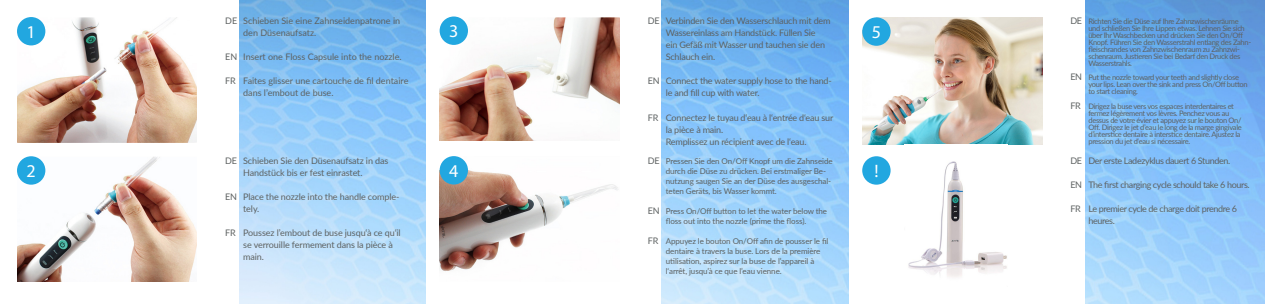
<style>
.page{position:relative;width:1265px;height:304px;background:#fff}
.page>*{position:absolute;margin:0;border:0;box-sizing:border-box;transform-origin:0 0}
.t1{font:18px "Myriad Pro";color:#fff}
.t2{font:9px/12px "Lato";letter-spacing:-.02em;color:#5d6161}
.t3{font:9px/12px "Lato";color:#5d6161}
.t4{font:9px/12px "Lato";letter-spacing:-.04em;color:#5d6161}
.t5{font:8px/10px "Lato";letter-spacing:-.01em;color:#5d6161}
.t6{font:7.5px/7px "Lato";letter-spacing:-.04em;color:#5d6161}
.s1{font-size:9px}
</style>
<div class="page">
<img style="left:17px;top:17px;width:180px;height:125px">
<img style="left:439px;top:17px;width:180px;height:124px">
<img style="left:439px;top:156px;width:179px;height:115px">
<img style="left:662px;top:0;width:186px;height:303px">
<img style="left:1085px;top:0;width:179px;height:303px">
<img style="left:239px;top:0;width:186px;height:303px">
<img style="left:862px;top:17px;width:179px;height:127px">
<div style="left:855px;top:10px;width:20px;height:20px;background:#fff"></div>
<img style="left:908px;top:161px;width:98px;height:116px">
<img style="left:17px;top:156px;width:180px;height:125px">
<div style="left:11px;top:11px;width:20px;height:20px;background:#fff"></div>
<div style="left:17px;top:17px;width:28px;height:28px;background:#22a7e0;border-radius:50%"></div>
<div style="left:433px;top:11px;width:21px;height:20px;background:#fff"></div>
<div style="left:11px;top:151px;width:20px;height:19px;background:#fff"></div>
<div style="left:17px;top:156px;width:28px;height:28px;background:#22a7e0;border-radius:50%"></div>
<div style="left:433px;top:150px;width:21px;height:20px;background:#fff"></div>
<div style="left:439px;top:16px;width:29px;height:29px;background:#22a7e0;border-radius:50%"></div>
<div style="left:439px;top:156px;width:29px;height:28px;background:#22a7e0;border-radius:50%"></div>
<div style="left:862px;top:17px;width:28px;height:29px;background:#22a7e0;border-radius:50%"></div>
<div style="left:862px;top:156px;width:28px;height:28px;background:#22a7e0;border-radius:50%"></div>
<p class="t1" style="left:27px;top:21px;width:11px">1</p>
<p class="t1" style="left:27px;top:160px;width:11px">2</p>
<p class="t3" style="left:243px;top:15px;width:158px;text-indent:-18px">DE Schieben Sie eine Zahnseidenpatrone in den Düsenaufsatz.</p>
<p class="t3" style="left:225px;top:51px;width:178px">EN Insert one Floss Capsule into the nozzle.</p>
<p class="t3" style="left:243px;top:75px;width:167px;text-indent:-18px">FR Faites glisser une cartouche de fil dentaire dans l’embout de buse.</p>
<p class="t2" style="left:243px;top:154px;width:147px;text-indent:-18px">DE Schieben Sie den Düsenaufsatz in das<br>Handstück bis er fest einrastet.</p>
<p class="t2" style="left:243px;top:190px;width:158px;text-indent:-18px">EN Place the nozzle into the handle comple&shy;tely.</p>
<p class="t2" style="left:243px;top:226px;width:159px;text-indent:-18px">FR Poussez l’embout de buse jusqu‘à ce qu‘il se verrouille fermement dans la pièce à main.</p>
<p class="t1" style="left:449px;top:20px;width:11px">3</p>
<p class="t1" style="left:449px;top:159px;width:11px">4</p>
<p class="t2" style="left:665px;top:15px;width:166px;text-indent:-18px">DE Verbinden Sie den Wasserschlauch mit dem Wassereinlass am Handstück. Füllen Sie<br>ein Gefäß mit Wasser und tauchen sie den Schlauch ein.</p>
<p class="t2" style="left:665px;top:75px;width:167px;text-indent:-18px">EN Connect the water supply hose to the hand&shy;le and fill cup with water.</p>
<p class="t2" style="left:665px;top:111px;width:169px;text-indent:-18px">FR Connectez le tuyau d‘eau à l‘entrée d‘eau sur la pièce à main.<br>Remplissez un récipient avec de l‘eau.</p>
<p class="t5" style="left:665px;top:155px;width:168px;text-indent:-18px"><span class="s1">DE</span> Pressen Sie den On/Off Knopf um die Zahnseide durch die Düse zu drücken. Bei erstmaliger Be&shy;nutzung saugen Sie an der Düse des ausgeschal&shy;teten Geräts, bis Wasser kommt.</p>
<p class="t5" style="left:647px;top:205px;width:181px;text-align:center"><span class="s1">EN</span> Press On/Off button to let the water below the floss out into the nozzle (prime the floss).</p>
<p class="t5" style="left:665px;top:235px;width:164px;text-indent:-18px"><span class="s1">FR</span> Appuyez le bouton On/Off afin de pousser le fil dentaire à travers la buse. Lors de la première utilisation, aspirez sur la buse de l’appareil à l‘arrêt, jusqu’à ce que l’eau vienne.</p>
<p class="t1" style="left:871px;top:21px;width:11px">5</p>
<p class="t1" style="left:874px;top:159px;width:6px">!</p>
<p class="t6" style="left:1088px;top:18px;width:164px;text-indent:-18px"><span class="s1">DE</span> Richten Sie die Düse auf Ihre Zahnzwischenräume und schließen Sie Ihre Lippen etwas. Lehnen Sie sich über Ihr Waschbecken und drücken Sie den On/Off Knopf. Führen Sie den Wasserstrahl entlang des Zahn&shy;fleischrandes von Zahnzwischenraum zu Zahnzwi&shy;schenraum. Justieren Sie bei Bedarf den Druck des Wasserstrahls.</p>
<p class="t6" style="left:1088px;top:74px;width:161px;text-indent:-18px"><span class="s1">EN</span> Put the nozzle toward your teeth and slightly close your lips. Lean over the sink and press On/Off button to start cleaning.</p>
<p class="t6" style="left:1088px;top:102px;width:155px;text-indent:-18px"><span class="s1">FR</span> Dirigez la buse vers vos espaces interdentaires et fermez légèrement vos lèvres. Penchez vous au dessus de votre évier et appuyez sur le bouton On/ Off. Dirigez le jet d’eau le long de la marge gingivale d’interstice dentaire à interstice dentaire. Ajustez la pression du jet d‘eau si nécessaire.</p>
<p class="t4" style="left:1070px;top:154px;width:161px">DE Der erste Ladezyklus dauert 6 Stunden.</p>
<p class="t4" style="left:1070px;top:178px;width:181px">EN The first charging cycle schould take 6 hours.</p>
<p class="t4" style="left:1088px;top:202px;width:150px;text-indent:-18px">FR Le premier cycle de charge doit prendre 6 heures.</p>
</div>
